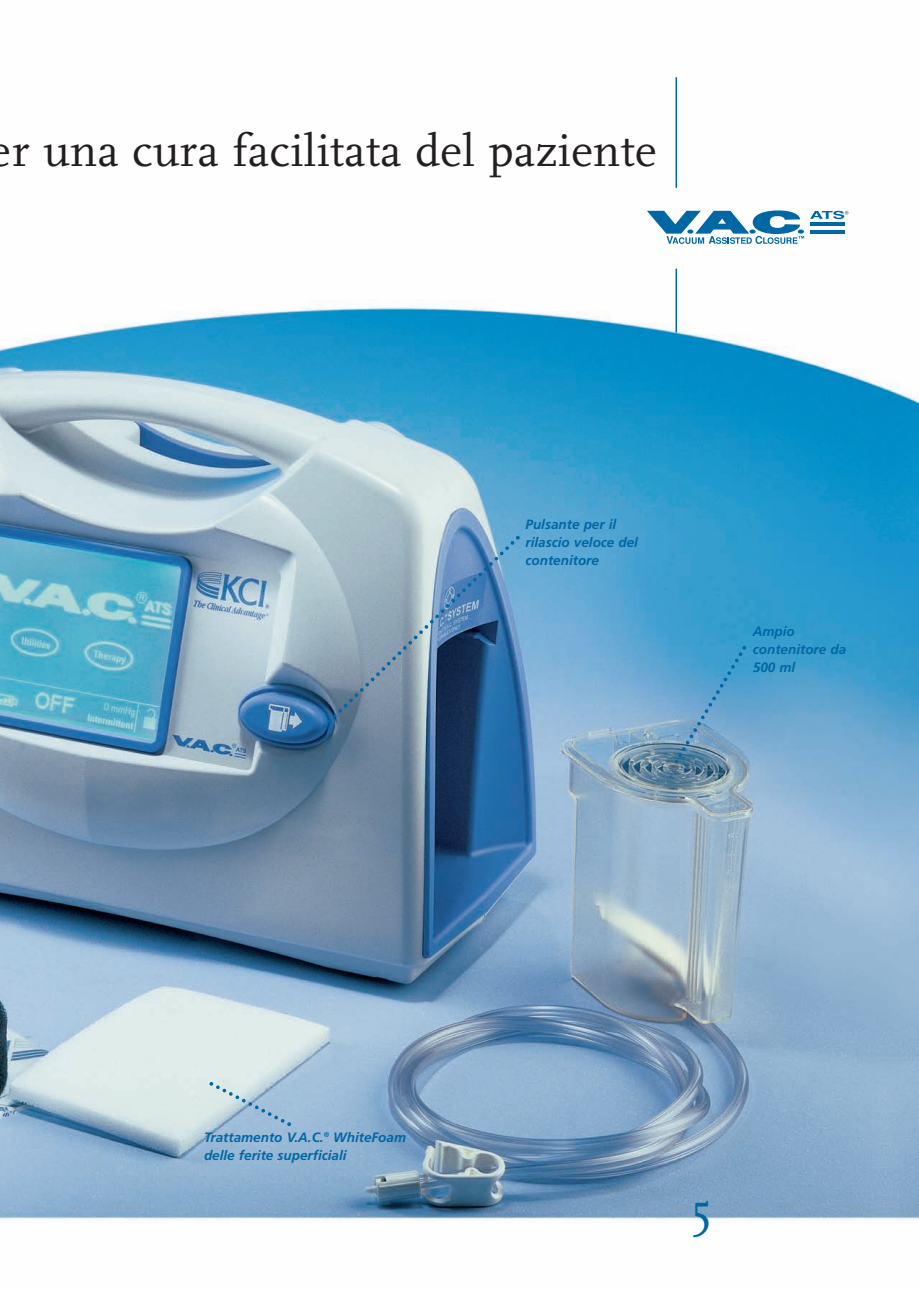
<style>
.page{position:relative;width:919px;height:1289px;background:#fff}
.page>*{position:absolute;margin:0;border:0;box-sizing:border-box;transform-origin:0 0}
.t1{font:48px "Scala";color:#0067a5}
.t2{font:46.5px "Scala";letter-spacing:.01em;color:#231f20}
.t3{font:italic 700 13.5px/18px "Frutiger LT";color:#0067a5}
</style>
<div class="page">
<img style="left:0;top:210px;width:918px;height:1012px">
<hr style="left:675px;top:77px;width:2px;height:111px;background:#0067a5">
<hr style="left:675px;top:269px;width:2px;height:63px;background:#0067a5">
<svg style="left:319px;top:535px;width:201px;height:197px;background:#6e8eaa"></svg>
<svg style="left:673px;top:642px;width:76px;height:121px;background:#5e9fc7"></svg>
<svg style="left:206px;top:1078px;width:85px;height:49px;background:#b1cbdb"></svg>
<svg style="left:646px;top:210px;width:158px;height:34px"></svg>
<svg style="left:810px;top:211px;width:38px;height:8px"></svg>
<hr style="left:810px;top:223px;width:34px;height:3px;background:#0067a5">
<hr style="left:810px;top:231px;width:34px;height:3px;background:#0067a5">
<h2 class="t2" style="left:-10px;top:133px;width:668px">er una cura facilitata del paziente</h2>
<p class="t3" style="left:525px;top:516px;width:114px">Pulsante per il rilascio veloce del contenitore</p>
<p class="t3" style="left:752px;top:623px;width:95px">Ampio contenitore da<br>500 ml</p>
<p class="t3" style="left:204px;top:1129px;width:203px">Trattamento V.A.C.<sup>®</sup> WhiteFoam delle ferite superficiali</p>
<h1 class="t1" style="left:691px;top:1190px;width:22px">5</h1>
</div>
